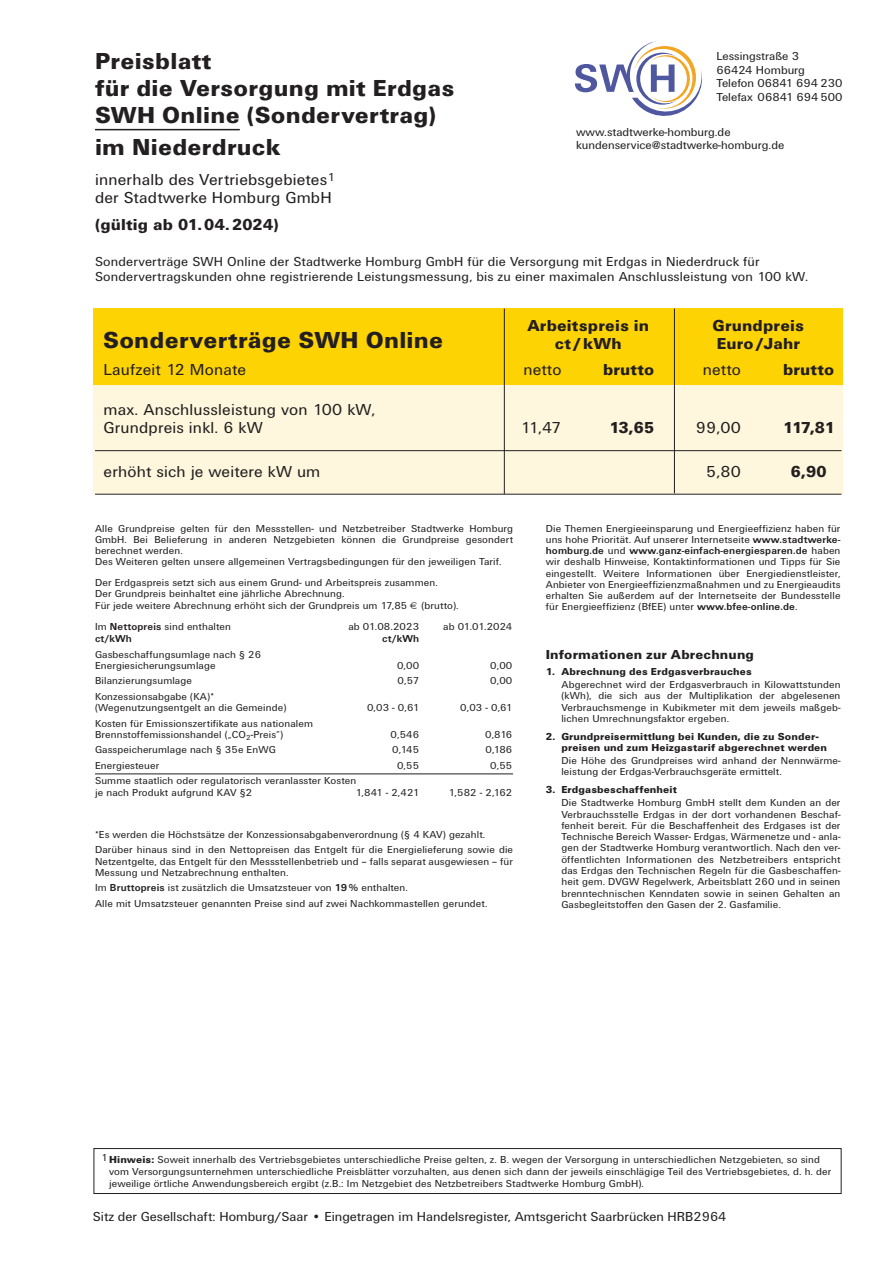
<style>
.page{position:relative;width:893px;height:1263px;background:#fff}
.page>*{position:absolute;margin:0;border:0;box-sizing:border-box;transform-origin:0 0}
.t1{font:900 24px/27px "Unitus T";letter-spacing:.01em;color:#231f20}
.t2{font:16.5px/18px "Unitus T";letter-spacing:.01em;color:#231f20}
.t3{font:900 16.5px "Unitus T";letter-spacing:.01em;color:#231f20}
.t4{font:13.5px/15px "Unitus T";letter-spacing:.01em;color:#231f20}
.t5{font:900 13.5px "Unitus T";letter-spacing:.015em;color:#231f20}
.t6{font:12px/13.5px "Unitus T";color:#231f20}
.t7{font:10.5px/11.2px "Unitus T";letter-spacing:.01em;color:#231f20}
.t8{font:900 10.5px/11.2px "Unitus T";letter-spacing:.015em;color:#231f20}
.t9{font:10.5px "Unitus T";letter-spacing:-.01em;color:#231f20}
.t10{font:700 10.5px "Unitus T";letter-spacing:.015em;color:#231f20}
.s1{font-weight:700}
.s2{color:#fff}
.s3{font-weight:900}
</style>
<div class="page">
<div style="left:94px;top:309px;width:749px;height:76px;background:#fed304"></div>
<div style="left:94px;top:385px;width:749px;height:109px;background:#fef7dd"></div>
<hr style="left:95px;top:129px;width:145px;height:1px;background:#231f20">
<hr style="left:95px;top:450px;width:746px;height:1px;background:#231f20">
<hr style="left:95px;top:494px;width:746px;height:1px;background:#231f20">
<hr style="left:504px;top:309px;width:1px;height:185px;background:#231f20">
<hr style="left:674px;top:309px;width:1px;height:184px;background:#231f20">
<svg style="left:575px;top:41px;width:127px;height:75px"></svg>
<div style="left:94px;top:1148px;width:747px;height:46px;border:1px solid #231f20"></div>
<hr style="left:95px;top:773px;width:418px;height:1px;background:#231f20">
<p class="t6" style="left:716px;top:51px;width:128px">Lessingstraße 3<br>66424 Homburg<br>Telefon 06841 694 230<br>Telefax 06841 694 500</p>
<p class="t6" style="left:576px;top:126px;width:210px">www.stadtwerke-homburg.de kundenservice@stadtwerke-homburg.de</p>
<p class="t1" style="left:95px;top:50px;width:361px">Preisblatt<br>für die Versorgung mit Erdgas<br>SWH Online (Sondervertrag)</p>
<p class="t1" style="left:95px;top:135px;width:187px">im Niederdruck</p>
<p class="t2" style="left:95px;top:172px;width:241px">innerhalb des Vertriebsgebietes<sup>1 </sup>der Stadtwerke Homburg GmbH</p>
<p class="t3" style="left:95px;top:219px;width:185px">(gültig ab 01.04.2024)</p>
<p class="t4" style="left:95px;top:255px;width:715px">Sonderverträge SWH Online der Stadtwerke Homburg GmbH für die Versorgung mit Erdgas in Niederdruck für<br>Sondervertragskunden ohne registrierende Leistungsmessung, bis zu einer maximalen Anschlussleistung von 100 kW.</p>
<p class="t3" style="left:527px;top:319px;width:123px">Arbeitspreis in</p>
<p class="t3" style="left:713px;top:319px;width:93px">Grundpreis</p>
<p class="t3" style="left:555px;top:337px;width:68px">ct/kWh</p>
<p class="t3" style="left:717px;top:337px;width:85px">Euro/Jahr</p>
<p class="t2" style="left:104px;top:362px;width:144px">Laufzeit 12 Monate</p>
<p class="t2" style="left:523px;top:362px;width:40px">netto</p>
<p class="t3" style="left:603px;top:364px;width:53px">brutto</p>
<p class="t2" style="left:703px;top:362px;width:40px">netto</p>
<p class="t3" style="left:783px;top:364px;width:53px">brutto</p>
<p class="t2" style="left:104px;top:402px;width:273px">max. Anschlussleistung von 100 kW,<br>Grundpreis inkl. 6 kW</p>
<p class="t1" style="left:103px;top:329px;width:341px">Sonderverträge SWH Online</p>
<p class="t2" style="left:520px;top:420px;width:42px">11,47</p>
<p class="t3" style="left:609px;top:422px;width:47px">13,65</p>
<p class="t2" style="left:696px;top:420px;width:47px">99,00</p>
<p class="t3" style="left:783px;top:422px;width:53px">117,81</p>
<p class="t2" style="left:104px;top:464px;width:218px">erhöht sich je weitere kW um</p>
<p class="t2" style="left:706px;top:464px;width:36px">5,80</p>
<p class="t3" style="left:791px;top:466px;width:37px">6,90</p>
<p class="t7" style="left:95px;top:523px;width:419px;text-align:justify">Alle Grundpreise gelten für den Messstellen- und Netzbetreiber Stadtwerke Homburg GmbH. Bei Belieferung in anderen Netzgebieten können die Grundpreise gesondert berechnet werden.</p>
<p class="t7" style="left:95px;top:557px;width:408px">Des Weiteren gelten unsere allgemeinen Vertragsbedingungen für den jeweiligen Tarif.</p>
<p class="t7" style="left:95px;top:578px;width:344px">Der Erdgaspreis setzt sich aus einem Grund- und Arbeitspreis zusammen.<br>Der Grundpreis beinhaltet eine jährliche Abrechnung.<br>Für jede weitere Abrechnung erhöht sich der Grundpreis um 17,85</p>
<p class="t7" style="left:421px;top:600px;width:39px">(brutto).</p>
<p class="t7" style="left:95px;top:622px;width:137px">Im <span class="s1">Nettopreis</span> sind enthalten</p>
<p class="t7" style="left:348px;top:622px;width:72px">ab 01.08.2023</p>
<p class="t9" style="left:443px;top:623px;width:71px">ab 01.01.2024</p>
<p class="t10" style="left:95px;top:635px;width:38px">ct/kWh</p>
<p class="t10" style="left:382px;top:635px;width:38px">ct/kWh</p>
<p class="t7" style="left:95px;top:649px;width:168px">Gasbeschaffungsumlage nach § 26<br>Energiesicherungsumlage</p>
<p class="t7" style="left:397px;top:661px;width:24px">0,00</p>
<p class="t7" style="left:484px;top:661px;width:30px"><span class="s2">0</span>0,00</p>
<p class="t7" style="left:95px;top:676px;width:98px">Bilanzierungsumlage</p>
<p class="t7" style="left:398px;top:676px;width:23px">0,57</p>
<p class="t7" style="left:490px;top:676px;width:24px">0,00</p>
<p class="t7" style="left:95px;top:692px;width:193px">Konzessionsabgabe (KA)* (Wegenutzungsentgelt an die Gemeinde)</p>
<p class="t7" style="left:367px;top:703px;width:54px">0,03 - 0,61</p>
<p class="t7" style="left:460px;top:703px;width:54px">0,03 - 0,61</p>
<p class="t7" style="left:95px;top:718px;width:219px">Kosten für Emissionszertifikate aus nationalem<br>Brennstoffemissionshandel („CO<sub>2</sub>-Preis“)</p>
<p class="t7" style="left:391px;top:730px;width:30px">0,546</p>
<p class="t7" style="left:485px;top:730px;width:29px">0,816</p>
<p class="t7" style="left:95px;top:745px;width:182px">Gasspeicherumlage nach § 35e EnWG</p>
<p class="t7" style="left:392px;top:745px;width:28px">0,145</p>
<p class="t7" style="left:485px;top:745px;width:28px">0,186</p>
<p class="t7" style="left:95px;top:761px;width:66px">Energiesteuer</p>
<p class="t7" style="left:397px;top:761px;width:24px">0,55</p>
<p class="t7" style="left:490px;top:761px;width:24px">0,55</p>
<p class="t7" style="left:95px;top:776px;width:263px">Summe staatlich oder regulatorisch veranlasster Kosten je nach Produkt aufgrund KAV §2</p>
<p class="t7" style="left:356px;top:787px;width:65px">1,841 - 2,421</p>
<p class="t7" style="left:448px;top:787px;width:65px">1,582 - 2,162</p>
<p class="t7" style="left:95px;top:830px;width:392px">*Es werden die Höchstsätze der Konzessionsabgabenverordnung (§ 4 KAV) gezahlt.</p>
<p class="t7" style="left:95px;top:845px;width:420px;text-align:justify">Darüber hinaus sind in den Nettopreisen das Entgelt für die Energielieferung sowie die Netzentgelte, das Entgelt für den Messstellenbetrieb und – falls separat ausgewiesen – für Messung und Netzabrechnung enthalten.</p>
<p class="t7" style="left:95px;top:883px;width:314px">Im <span class="s1">Bruttopreis</span> ist zusätzlich die Umsatzsteuer von <span class="s1">19%</span> enthalten.</p>
<p class="t7" style="left:95px;top:899px;width:394px">Alle mit Umsatzsteuer genannten Preise sind auf zwei Nachkommastellen gerundet.</p>
<p class="t7" style="left:546px;top:523px;width:296px;text-align:justify">Die Themen Energieeinsparung und Energieeffizienz haben für uns hohe Priorität. Auf unserer Internetseite <span class="s1">www.stadtwerke&shy;homburg.de</span> und <span class="s1">www.ganz-einfach-energiesparen.de</span> haben wir deshalb Hinweise, Kontaktinformationen und Tipps für Sie eingestellt. Weitere Informationen über Energiedienstleister, Anbieter von Energieeffizienzmaßnahmen und zu Energieaudits erhalten Sie außerdem auf der Internetseite der Bundesstelle für Energieeffizienz (BfEE) unter <span class="s1">www.bfee-online.de</span>.</p>
<p class="t5" style="left:546px;top:650px;width:210px">Informationen zur Abrechnung</p>
<p class="t8" style="left:546px;top:667px;width:207px">1. Abrechnung des Erdgasverbrauches</p>
<p class="t7" style="left:561px;top:680px;width:281px;text-align:justify">Abgerechnet wird der Erdgasverbrauch in Kilowattstunden (kWh), die sich aus der Multiplikation der abgelesenen Verbrauchsmenge in Kubikmeter mit dem jeweils maßgeb&shy;lichen Umrechnungsfaktor ergeben.</p>
<p class="t8" style="left:561px;top:731px;width:267px;text-indent:-16px">2. Grundpreisermittlung bei Kunden, die zu Sonder&shy;preisen und zum Heizgastarif abgerechnet werden</p>
<p class="t7" style="left:561px;top:756px;width:281px">Die Höhe des Grundpreises wird anhand der Nennwärme&shy;leistung der Erdgas-Verbrauchsgeräte ermittelt.</p>
<p class="t8" style="left:546px;top:785px;width:133px">3. Erdgasbeschaffenheit</p>
<p class="t7" style="left:561px;top:798px;width:281px;text-align:justify">Die Stadtwerke Homburg GmbH stellt dem Kunden an der Verbrauchsstelle Erdgas in der dort vorhandenen Beschaf&shy;fenheit bereit. Für die Beschaffenheit des Erdgases ist der Technische Bereich Wasser- Erdgas, Wärmenetze und - anla&shy;gen der Stadtwerke Homburg verantwortlich. Nach den ver&shy;öffentlichten Informationen des Netzbetreibers entspricht das Erdgas den Technischen Regeln für die Gasbeschaffen&shy;heit gem. DVGW Regelwerk, Arbeitsblatt 260 und in seinen brenntechnischen Kenndaten sowie in seinen Gehalten an Gasbegleitstoffen den Gasen der 2. Gasfamilie.</p>
<p class="t7" style="left:109px;top:1154px;width:724px;line-height:12px;text-indent:-8px">1 <span class="s3">Hinweis:</span> Soweit innerhalb des Vertriebsgebietes unterschiedliche Preise gelten, z. B. wegen der Versorgung in unterschiedlichen Netzgebieten, so sind vom Versorgungsunternehmen unterschiedliche Preisblätter vorzuhalten, aus denen sich dann der jeweils einschlägige Teil des Vertriebsgebietes, d. h. der jeweilige örtliche Anwendungsbereich ergibt (z.B.: Im Netzgebiet des Netzbetreibers Stadtwerke Homburg GmbH).</p>
<p class="t4" style="left:93px;top:1210px;width:635px">Sitz der Gesellschaft: Homburg/Saar • Eingetragen im Handelsregister, Amtsgericht Saarbrücken HRB2964</p>
</div>
